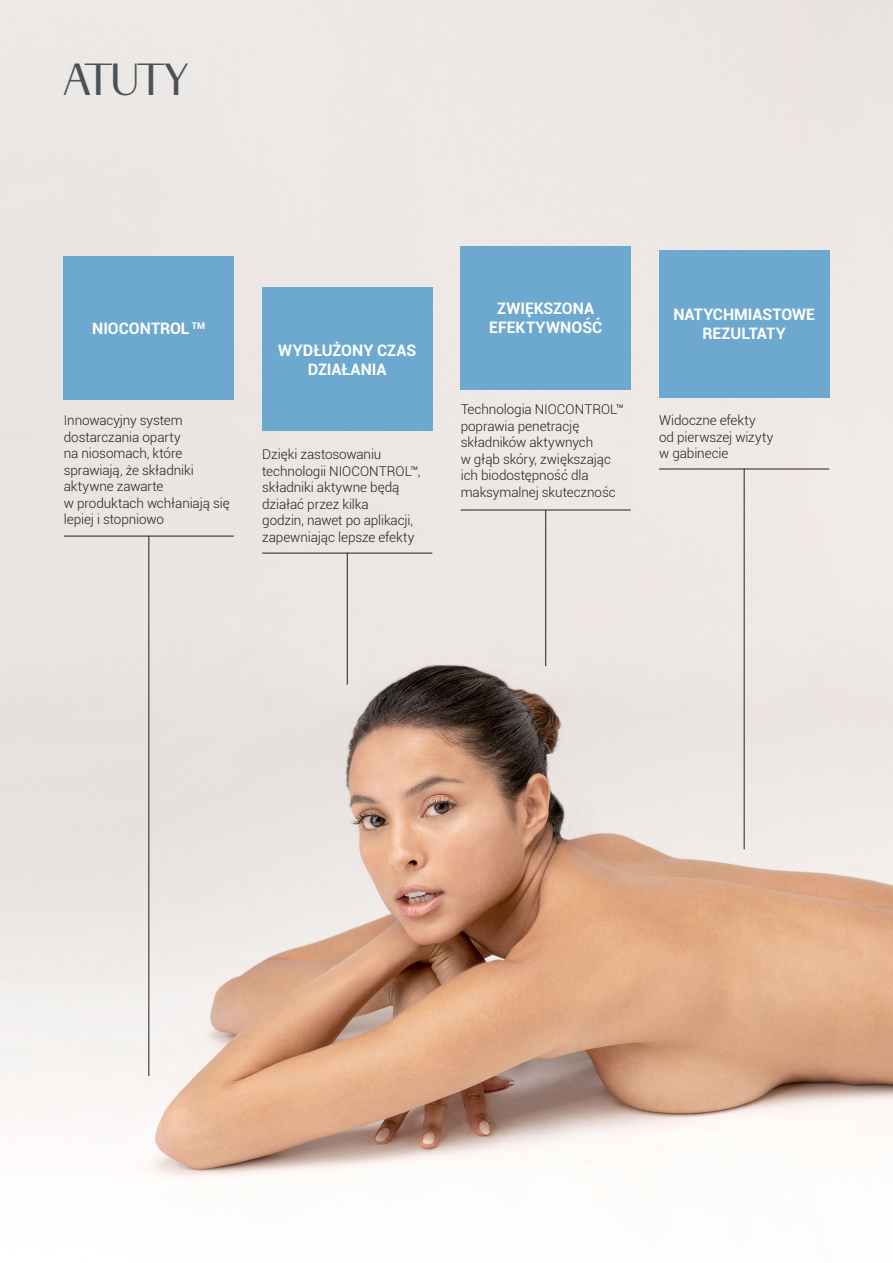
<style>
.page{position:relative;width:893px;height:1263px;background:#fff}
.page>*{position:absolute;margin:0;border:0;box-sizing:border-box;transform-origin:0 0}
.t1{font:45px "APOLLO";letter-spacing:-.02em;color:#4b5156}
.t2{font:700 15.9px/19px "Roboto";color:#fff;text-align:center}
.t3{font:300 13.5px/16.5px "Roboto";letter-spacing:-.005em;color:#231f20}
</style>
<div class="page">
<img style="left:0;top:0;width:893px;height:1205px">
<div style="left:262px;top:287px;width:170px;height:144px;background:#6da9cf"></div>
<hr style="left:64px;top:536px;width:170px;height:1px;background:#231f20">
<hr style="left:149px;top:536px;width:1px;height:540px;background:#231f20">
<div style="left:659px;top:250px;width:170px;height:147px;background:#6da9cf"></div>
<hr style="left:262px;top:553px;width:170px;height:1px;background:#231f20">
<hr style="left:347px;top:553px;width:1px;height:132px;background:#231f20">
<div style="left:461px;top:246px;width:170px;height:143px;background:#6da9cf"></div>
<hr style="left:461px;top:510px;width:170px;height:1px;background:#231f20">
<hr style="left:545px;top:510px;width:1px;height:156px;background:#231f20">
<hr style="left:659px;top:469px;width:170px;height:1px;background:#231f20">
<hr style="left:744px;top:469px;width:1px;height:380px;background:#231f20">
<div style="left:64px;top:256px;width:170px;height:144px;background:#6da9cf"></div>
<h1 class="t1" style="left:64px;top:51px;width:126px">ATUTY</h1>
<p class="t2" style="left:92px;top:319px;width:115px">NIOCONTROL <sup>TM</sup></p>
<p class="t3" style="left:64px;top:412px;width:168px">Innowacyjny system dostarczania oparty<br>na niosomach, które sprawiają, że składniki aktywne zawarte<br>w produktach wchłaniają się lepiej i stopniowo</p>
<p class="t2" style="left:278px;top:340px;width:140px">WYDŁUŻONY CZAS<br>DZIAŁANIA</p>
<p class="t3" style="left:262px;top:446px;width:160px">Dzięki zastosowaniu technologii NIOCONTROL™, składniki aktywne będą działać przez kilka<br>godzin, nawet po aplikacji, zapewniając lepsze efekty</p>
<p class="t2" style="left:489px;top:298px;width:114px">ZWIĘKSZONA<br>EFEKTYWNOŚĆ</p>
<p class="t3" style="left:461px;top:401px;width:165px">Technologia NIOCONTROL™ poprawia penetrację składników aktywnych<br>w głąb skóry, zwiększając ich biodostępność dla maksymalnej skutecznośc</p>
<p class="t2" style="left:673px;top:304px;width:143px">NATYCHMIASTOWE<br>REZULTATY</p>
<p class="t3" style="left:659px;top:412px;width:116px">Widoczne efekty od pierwszej wizyty w gabinecie</p>
</div>
